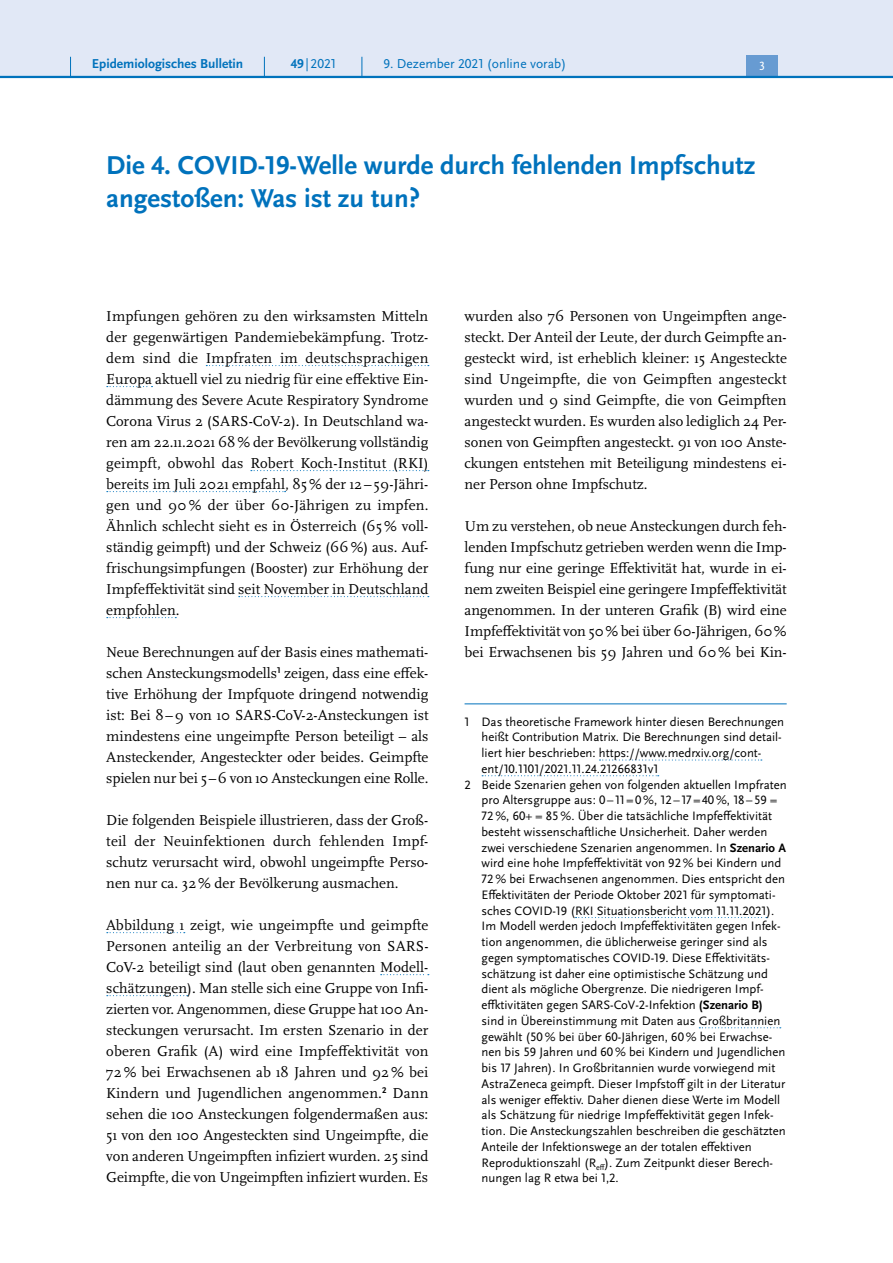
<style>
.page{position:relative;width:893px;height:1263px;background:#fff}
.page>*{position:absolute;margin:0;border:0;box-sizing:border-box;transform-origin:0 0}
.H2{font:700 27px/33px "Scala Sans Pro";color:#0072bc}
.P_-_Fließtext{font:15px/21px "Scala Pro";letter-spacing:-.005em;color:#000;text-align:justify}
.t1{font:13.5px "Scala Sans Pro";color:#0072bc}
.t2{font:700 13.5px "Scala Sans Pro";color:#0072bc}
.Fußnote{font:12.75px/15.8px "Scala Sans Pro";color:#000}
.t3{font:12.45px "Scala Sans Pro";color:#fff}
.s1{font-weight:700}
</style>
<div class="page">
<svg style="left:206px;top:365px;width:223px;height:1px"></svg>
<svg style="left:107px;top:386px;width:46px;height:1px"></svg>
<svg style="left:251px;top:470px;width:178px;height:1px"></svg>
<svg style="left:107px;top:491px;width:179px;height:1px"></svg>
<svg style="left:239px;top:596px;width:190px;height:1px"></svg>
<svg style="left:107px;top:617px;width:69px;height:1px"></svg>
<svg style="left:107px;top:932px;width:78px;height:1px"></svg>
<svg style="left:381px;top:974px;width:48px;height:1px"></svg>
<svg style="left:107px;top:995px;width:81px;height:1px"></svg>
<hr style="left:465px;top:703px;width:322px;height:1px;background:#0072bc">
<svg style="left:599px;top:759px;width:163px;height:1px"></svg>
<svg style="left:482px;top:775px;width:177px;height:1px"></svg>
<svg style="left:576px;top:917px;width:191px;height:1px"></svg>
<svg style="left:699px;top:1027px;width:82px;height:1px"></svg>
<div style="left:0;top:0;width:893px;height:77px;background:#e1e8f6"></div>
<div style="left:746px;top:55px;width:32px;height:21px;background:#679bd2"></div>
<hr style="left:0;top:76px;width:893px;height:2px;background:#0072bc">
<svg style="left:70px;top:57px;width:1px;height:19px"></svg>
<svg style="left:264px;top:57px;width:1px;height:19px"></svg>
<svg style="left:362px;top:57px;width:1px;height:19px"></svg>
<p class="t2" style="left:92px;top:55px;width:153px">Epidemiologisches Bulletin</p>
<p class="t1" style="left:291px;top:55px;width:47px"><span class="s1">49</span>|2021</p>
<p class="t1" style="left:383px;top:55px;width:184px">9. Dezember 2021 (online vorab)</p>
<p class="t3" style="left:759px;top:59px;width:7px">3</p>
<h2 class="H2" style="left:106px;top:148px;width:651px">Die 4. COVID-19-Welle wurde durch fehlenden Impfschutz angestoßen: Was ist zu tun?</h2>
<p class="P_-_Fließtext" style="left:106px;top:305px;width:324px">Impfungen gehören zu den wirksamsten Mitteln der gegenwärtigen Pandemiebekämpfung. Trotz&shy;dem sind die Impfraten im deutschsprachigen Europa aktuell viel zu niedrig für eine effektive Ein&shy;dämmung des Severe Acute Respiratory Syndrome Corona Virus 2 (SARS-CoV-2). In Deutschland wa&shy;ren am 22.11.2021 68% der Bevölkerung vollständig geimpft, obwohl das Robert Koch-Institut (RKI) bereits im Juli 2021 empfahl, 85% der 12 – 59-Jähri&shy;gen und 90 % der über 60-Jährigen zu impfen.<br>Ähnlich schlecht sieht es in Österreich (65% voll&shy;ständig geimpft) und der Schweiz (66%) aus. Auf&shy;frischungsimpfungen (Booster) zur Erhöhung der Impfeffektivität sind seit November in Deutschland empfohlen.</p>
<p class="P_-_Fließtext" style="left:106px;top:641px;width:324px">Neue Berechnungen auf der Basis eines mathemati&shy;schen Ansteckungsmodells<sup>1</sup> zeigen, dass eine effek&shy;tive Erhöhung der Impfquote dringend notwendig ist: Bei 8–9 von 10 SARS-CoV-2-Ansteckungen ist mindestens eine ungeimpfte Person beteiligt – als Ansteckender, Angesteckter oder beides. Geimpfte spielen nur bei 5–6 von 10 Ansteckungen eine Rolle.</p>
<p class="P_-_Fließtext" style="left:106px;top:809px;width:324px">Die folgenden Beispiele illustrieren, dass der Groß&shy;teil der Neuinfektionen durch fehlenden Impf&shy;schutz verursacht wird, obwohl ungeimpfte Perso&shy;nen nur ca. 32% der Bevölkerung ausmachen.</p>
<p class="P_-_Fließtext" style="left:106px;top:914px;width:324px">Abbildung 1 zeigt, wie ungeimpfte und geimpfte Personen anteilig an der Verbreitung von SARS-CoV-2 beteiligt sind (laut oben genannten Modell&shy;schätzungen). Man stelle sich eine Gruppe von Infi&shy;zierten vor. Angenommen, diese Gruppe hat 100 An&shy;steckungen verursacht. Im ersten Szenario in der oberen Grafik (A) wird eine Impfeffektivität von 72% bei Erwachsenen ab 18 Jahren und 92 % bei Kindern und Jugendlichen angenommen.<sup>2</sup> Dann sehen die 100 Ansteckungen folgendermaßen aus:<br>51 von den 100 Angesteckten sind Ungeimpfte, die von anderen Ungeimpften infiziert wurden. 25 sind Geimpfte, die von Ungeimpften infiziert wurden. Es</p>
<p class="P_-_Fließtext" style="left:465px;top:305px;width:324px">wurden also 76 Personen von Ungeimpften ange&shy;steckt. Der Anteil der Leute, der durch Geimpfte an&shy;gesteckt wird, ist erheblich kleiner: 15 Angesteckte sind Ungeimpfte, die von Geimpften angesteckt wurden und 9 sind Geimpfte, die von Geimpften angesteckt wurden. Es wurden also lediglich 24 Per&shy;sonen von Geimpften angesteckt. 91 von 100 Anste&shy;ckungen entstehen mit Beteiligung mindestens ei&shy;ner Person ohne Impfschutz.</p>
<p class="P_-_Fließtext" style="left:465px;top:515px;width:324px">Um zu verstehen, ob neue Ansteckungen durch feh&shy;lenden Impfschutz getrieben werden wenn die Imp&shy;fung nur eine geringe Effektivität hat, wurde in ei&shy;nem zweiten Beispiel eine geringere Impfeffektivität angenommen. In der unteren Grafik (B) wird eine Impfeffektivität von 50% bei über 60-Jährigen, 60% bei Erwachsenen bis 59 Jahren und 60% bei Kin-</p>
<p class="Fußnote" style="left:482px;top:713px;width:304px;text-indent:-17px">1 Das theoretische Framework hinter diesen Berechnungen heißt Contribution Matrix. Die Berechnungen sind detail&shy;liert hier beschrieben: https://www.medrxiv.org/cont&shy;ent/10.1101/2021.11.24.21266831v1</p>
<p class="Fußnote" style="left:482px;top:776px;width:307px;text-indent:-17px">2 Beide Szenarien gehen von folgenden aktuellen Impfraten pro Altersgruppe aus: 0–11=0 %, 12 – 17=40 %, 18–59 = 72 %, 60+ = 85 %. Über die tatsächliche Impfeffektivität besteht wissenschaftliche Unsicherheit. Daher werden zwei verschiedene Szenarien angenommen. In <span class="s1">Szenario A </span>wird eine hohe Impfeffektivität von 92 % bei Kindern und 72 % bei Erwachsenen angenommen. Dies entspricht den Effektivitäten der Periode Oktober 2021 für symptomati&shy;sches COVID-19 (RKI Situationsbericht vom 11.11.2021).<br>Im Modell werden jedoch Impfeffektivitäten gegen Infek&shy;tion angenommen, die üblicherweise geringer sind als gegen symptomatisches COVID-19. Diese Effektivitäts&shy;schätzung ist daher eine optimistische Schätzung und dient als mögliche Obergrenze. Die niedrigeren Impf&shy;effktivitäten gegen SARS-CoV-2-Infektion <span class="s1">(Szenario B) </span>sind in Übereinstimmung mit Daten aus Großbritannien gewählt (50 % bei über 60-Jährigen, 60 % bei Erwachse&shy;nen bis 59 Jahren und 60 % bei Kindern und Jugendlichen bis 17 Jahren). In Großbritannien wurde vorwiegend mit AstraZeneca geimpft. Dieser Impfstoff gilt in der Literatur als weniger effektiv. Daher dienen diese Werte im Modell als Schätzung für niedrige Impfeffektivität gegen Infek&shy;tion. Die Ansteckungszahlen beschreiben die geschätzten Anteile der Infektionswege an der totalen effektiven Reproduktionszahl (R<sub>eff</sub>). Zum Zeitpunkt dieser Berech&shy;nungen lag R etwa bei 1,2.</p>
</div>
